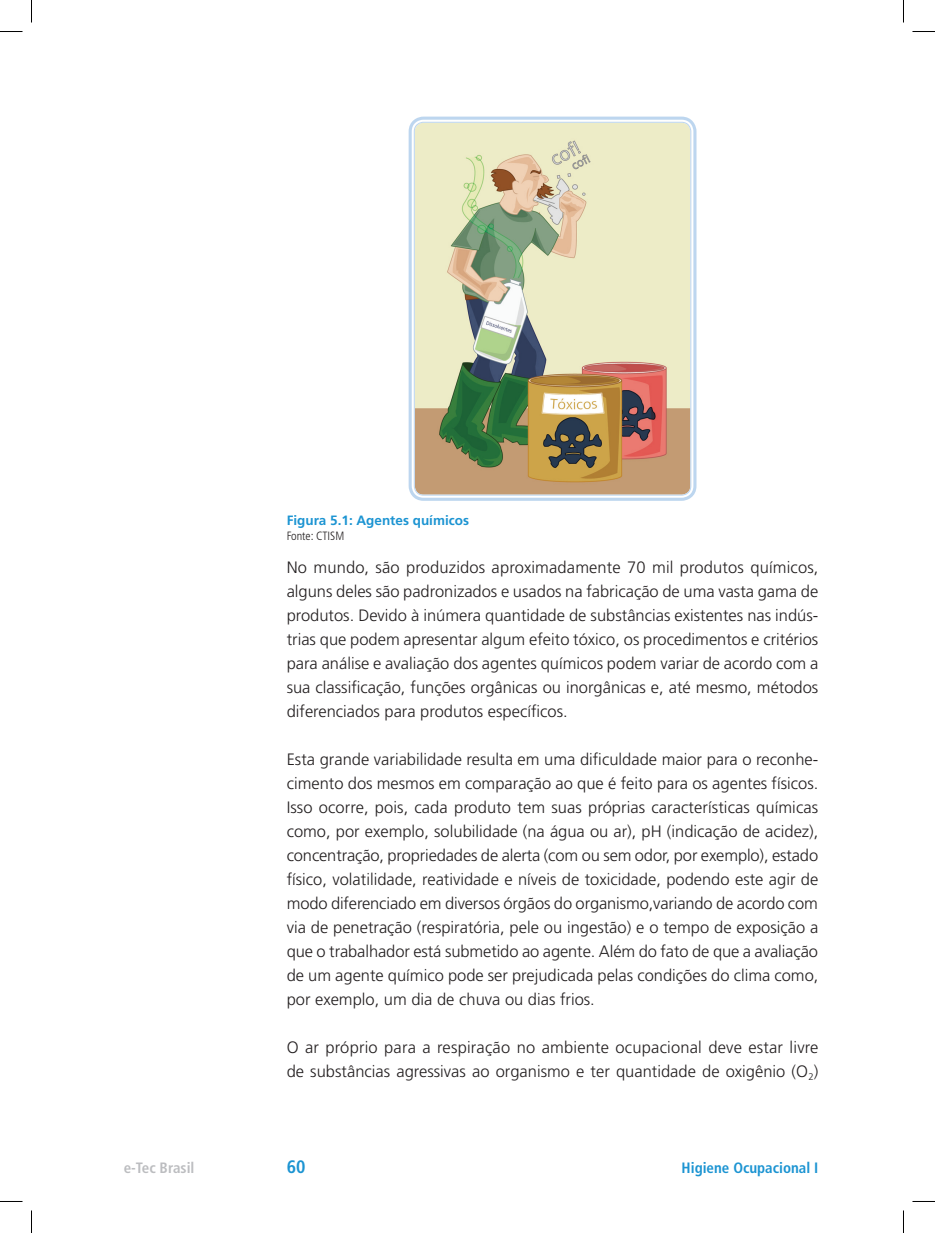
<style>
.page{position:relative;width:935px;height:1233px;background:#fff}
.page>*{position:absolute;margin:0;border:0;box-sizing:border-box;transform-origin:0 0}
.t1{font:700 condensed 18px "Frutiger LT Std";color:#1c94d2}
.t2{font:300 16.5px/24px "Frutiger LT Std";color:#231f20;text-align:justify}
.t3{font:700 condensed 15px "Frutiger LT Std";color:#1c94d2}
.t4{font:700 condensed 15px "Frutiger LT Std";color:#bcbdc0}
.t5{font:700 13.5px "Frutiger LT Std";color:#1c94d2}
.t6{font:300 condensed 12px "Frutiger LT Std";color:#231f20}
</style>
<div class="page">
<img style="left:415px;top:123px;width:275px;height:371px">
<div style="left:408px;top:117px;width:288px;height:384px;border:3px solid #bdd6ef;border-radius:13px"></div>
<div style="left:414px;top:122px;width:277px;height:373px;border:1px solid #bdd6ef;border-radius:9px"></div>
<svg style="left:0;top:31px;width:22px;height:1px"></svg>
<svg style="left:912px;top:31px;width:23px;height:1px"></svg>
<svg style="left:0;top:1201px;width:22px;height:1px"></svg>
<svg style="left:912px;top:1201px;width:23px;height:1px"></svg>
<svg style="left:31px;top:0;width:1px;height:23px"></svg>
<svg style="left:31px;top:1210px;width:1px;height:22px"></svg>
<svg style="left:903px;top:0;width:1px;height:23px"></svg>
<svg style="left:903px;top:1210px;width:1px;height:22px"></svg>
<p class="t5" style="left:287px;top:512px;width:184px">Figura 5.1: Agentes químicos</p>
<p class="t6" style="left:287px;top:529px;width:59px">Fonte: CTISM</p>
<p class="t2" style="left:287px;top:555px;width:533px">No mundo, são produzidos aproximadamente 70 mil produtos químicos, alguns deles são padronizados e usados na fabricação de uma vasta gama de produtos. Devido à inúmera quantidade de substâncias existentes nas indús&shy;trias que podem apresentar algum efeito tóxico, os procedimentos e critérios para análise e avaliação dos agentes químicos podem variar de acordo com a sua classificação, funções orgânicas ou inorgânicas e, até mesmo, métodos diferenciados para produtos específicos.</p>
<p class="t2" style="left:287px;top:747px;width:533px">Esta grande variabilidade resulta em uma dificuldade maior para o reconhe&shy;cimento dos mesmos em comparação ao que é feito para os agentes físicos.<br>Isso ocorre, pois, cada produto tem suas próprias características químicas como, por exemplo, solubilidade (na água ou ar), pH (indicação de acidez), concentração, propriedades de alerta (com ou sem odor, por exemplo), estado físico, volatilidade, reatividade e níveis de toxicidade, podendo este agir de modo diferenciado em diversos órgãos do organismo,variando de acordo com via de penetração (respiratória, pele ou ingestão) e o tempo de exposição a que o trabalhador está submetido ao agente. Além do fato de que a avaliação de um agente químico pode ser prejudicada pelas condições do clima como, por exemplo, um dia de chuva ou dias frios.</p>
<p class="t2" style="left:287px;top:1035px;width:533px">O ar próprio para a respiração no ambiente ocupacional deve estar livre de substâncias agressivas ao organismo e ter quantidade de oxigênio (O<sub>2</sub>)</p>
<p class="t4" style="left:124px;top:1158px;width:72px">e-Tec Brasil</p>
<p class="t1" style="left:287px;top:1156px;width:20px">60</p>
<p class="t3" style="left:681px;top:1158px;width:138px">Higiene Ocupacional I</p>
</div>
